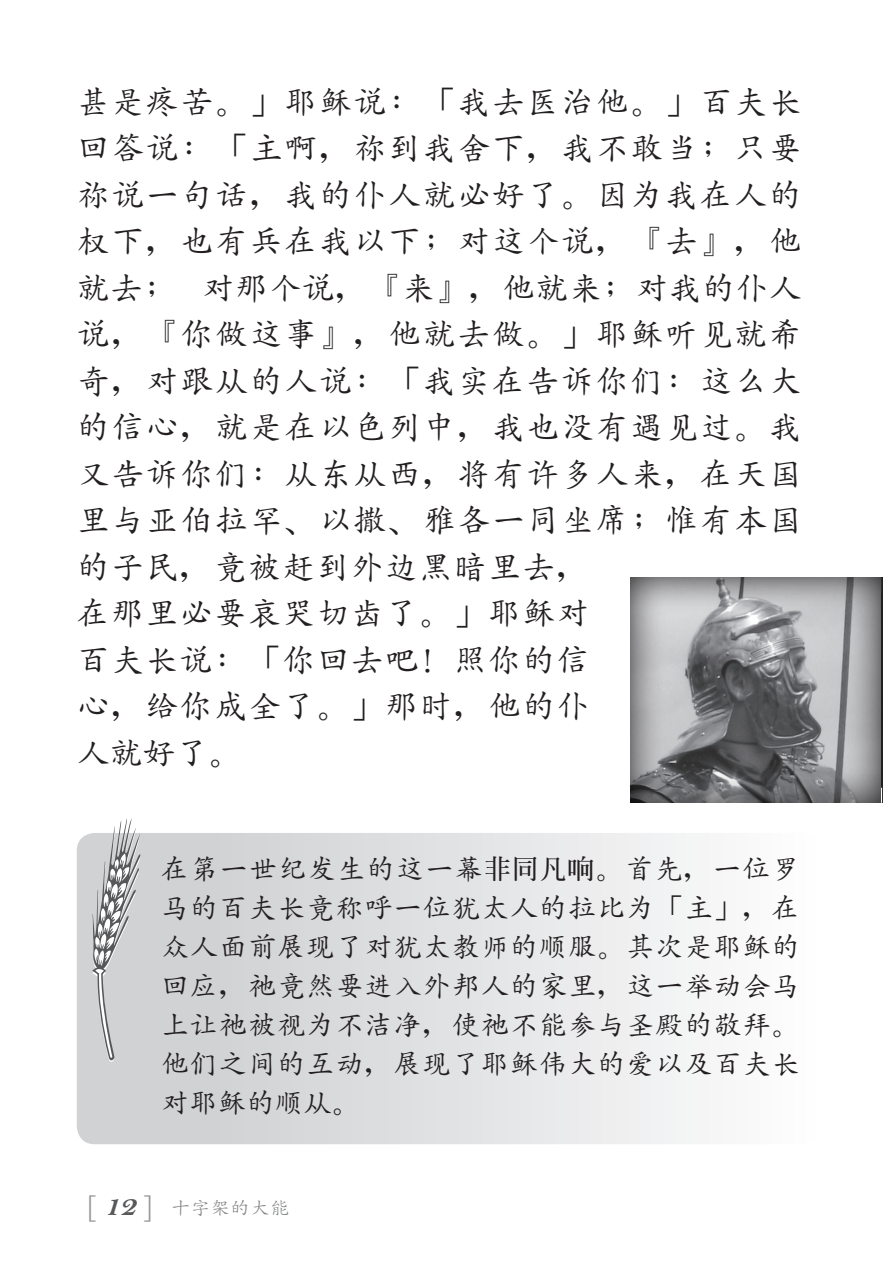
<style>
.page{position:relative;width:883px;height:1288px;background:#fff}
.page>*{position:absolute;margin:0;border:0;box-sizing:border-box;transform-origin:0 0}
.t1{font:500 33px/46.5px "AR Kai B5 SHK";letter-spacing:.05em;color:#231f20}
.t2{font:500 28.5px/39px "AR Kai B5 SHK";letter-spacing:.02em;color:#231f20;text-align:justify}
.t3{font:300 18px "AR Kai B5 HK";color:#808285;scale:1.1 1}
.s1{font-family:"AR Ming B5 SHK";font-weight:700;font-size:27px}
.s2{font-family:"Myriad Pro";font-size:33px;color:#939598}
.s3{font-family:"Bell MT Std";font-weight:700;font-style:italic;font-size:30px;color:#57585a}
</style>
<div class="page">
<svg style="left:77px;top:833px;width:621px;height:311px"></svg>
<svg style="left:92px;top:818px;width:48px;height:244px"></svg>
<svg style="left:881px;top:577px;width:1px;height:226px"></svg>
<svg style="left:630px;top:577px;width:251px;height:226px"></svg>
<p class="t1" style="left:77px;top:79px;width:726px">甚是疼苦。」耶穌說：「我去醫治他。」百夫長回答說：「主啊，祢到我舍下，我不敢當；只要祢說一句話，我的僕人就必好了。因為我在人的權下，也有兵在我以下；對這個說，『去』，他就去； 對那個說，『來』，他就來；對我的僕人說，『你做這事』，他就去做。」耶穌聽見就希奇，對跟從的人說：「我實在告訴你們：這么大的信心，就是在以色列中，我也沒有遇見過。我又告訴你們：從東從西，將有許多人來，在天國裡與亞伯拉罕、以撒、雅各一同坐席；惟有本國的子民，竟被趕到外邊黑暗裡去，<br>在那裡必要哀哭切齒了。」耶穌對<br>百夫長說：「你回去吧！照你的信<br>心，給你成全了。」那時，他的僕<br>人就好了。</p>
<p class="t2" style="left:161px;top:849px;width:640px">在第一世紀發生的這一幕<span class="s1">非同凡響</span>。首先，一位羅馬的百夫長竟稱呼一位猶太人的拉比為「主」，在眾人面前展現了對猶太教師的順服。其次是耶穌的回應，祂竟然要進入外邦人的家裡，這一舉動會馬上讓祂被視為不潔淨，使祂不能參與聖殿的敬拜。他們之間的互動，展現了耶穌偉大的愛以及百夫長對耶穌的順從。</p>
<p class="t3" style="left:86px;top:1198px;width:186px"><span class="s2">[</span> <span class="s3">12</span> <span class="s2">]</span> 十字架的大能</p>
</div>
